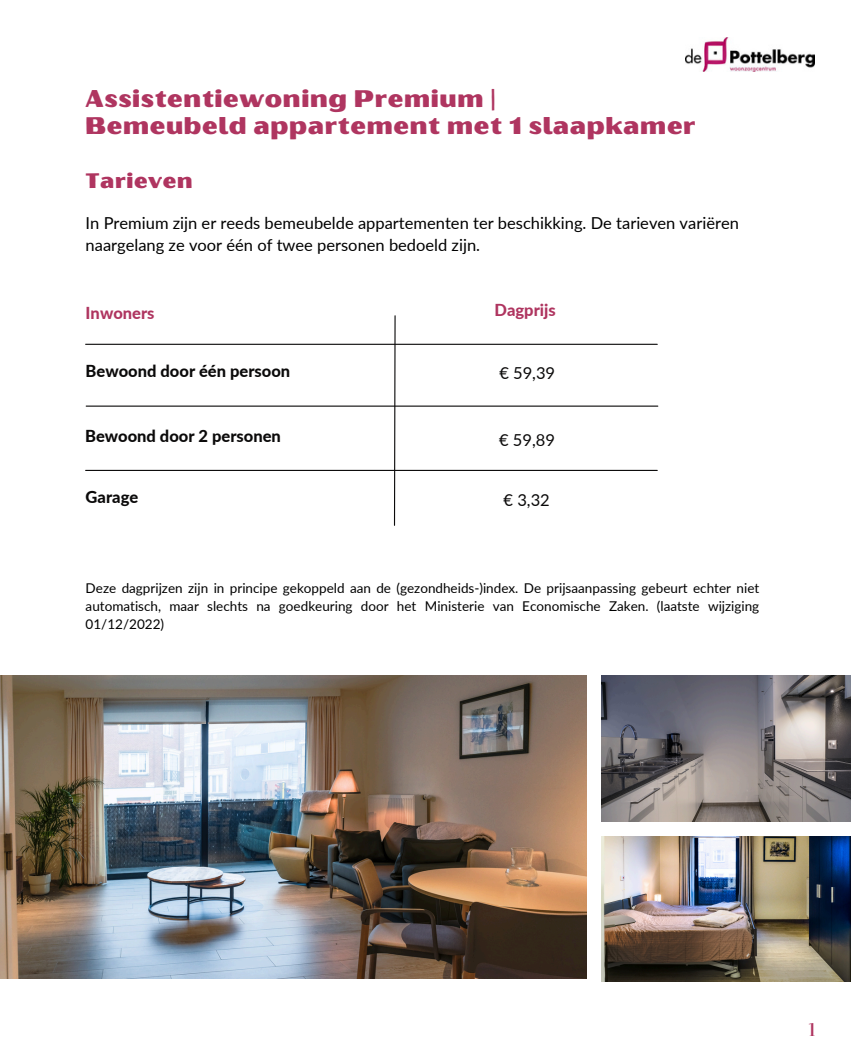
<style>
.page{position:relative;width:851px;height:1064px;background:#fff}
.page>*{position:absolute;margin:0;border:0;box-sizing:border-box;transform-origin:0 0}
.t1{font:24px/27px "Oilvare Base";color:#af3560}
.t2{font:21px "Oilvare Base";color:#af3560}
.t3{font:18px "Vidaloka";color:#af3560}
.t4{font:16.5px/22.5px "Lato";color:#000}
.t5{font:800 16.5px "Lato";color:#0b0a0a}
.t6{font:16.5px "Lato";color:#0b0a0a}
.t7{font:800 16.5px "Lato";color:#af3560}
.t8{font:13.5px/18px "Lato";color:#000;text-align:justify}
</style>
<div class="page">
<img style="left:601px;top:836px;width:249px;height:145px">
<img style="left:601px;top:675px;width:249px;height:145px">
<svg style="left:393px;top:315px;width:3px;height:211px"></svg>
<hr style="left:86px;top:405px;width:571px;height:1px;background:#0b0a0a">
<hr style="left:86px;top:469px;width:571px;height:2px;background:#0b0a0a">
<img style="left:0;top:675px;width:586px;height:303px">
<hr style="left:86px;top:343px;width:571px;height:2px;background:#0b0a0a">
<img style="left:685px;top:37px;width:129px;height:34px">
<h1 class="t1" style="left:85px;top:85px;width:612px">Assistentiewoning Premium |<br>Bemeubeld appartement met 1 slaapkamer</h1>
<h2 class="t2" style="left:85px;top:167px;width:109px">Tarieven</h2>
<p class="t4" style="left:86px;top:211px;width:654px">In Premium zijn er reeds bemeubelde appartementen ter beschikking. De tarieven variëren naargelang ze voor één of twee personen bedoeld zijn.</p>
<h4 class="t7" style="left:86px;top:303px;width:70px">Inwoners</h4>
<p class="t7" style="left:494px;top:300px;width:63px">Dagprijs</p>
<h4 class="t5" style="left:86px;top:360px;width:206px">Bewoond door één persoon</h4>
<h3 class="t6" style="left:499px;top:363px;width:57px">€ 59,39</h3>
<p class="t5" style="left:85px;top:426px;width:197px">Bewoond door 2 personen</p>
<h3 class="t6" style="left:499px;top:429px;width:57px">€ 59,89</h3>
<p class="t5" style="left:86px;top:486px;width:54px">Garage</p>
<h3 class="t6" style="left:503px;top:489px;width:48px">€ 3,32</h3>
<h3 class="t8" style="left:86px;top:578px;width:675px">Deze dagprijzen zijn in principe gekoppeld aan de (gezondheids-)index. De prijsaanpassing gebeurt echter niet automatisch, maar slechts na goedkeuring door het Ministerie van Economische Zaken. (laatste wijziging 01/12/2022)</h3>
<h4 class="t3" style="left:808px;top:1018px;width:8px">1</h4>
</div>
